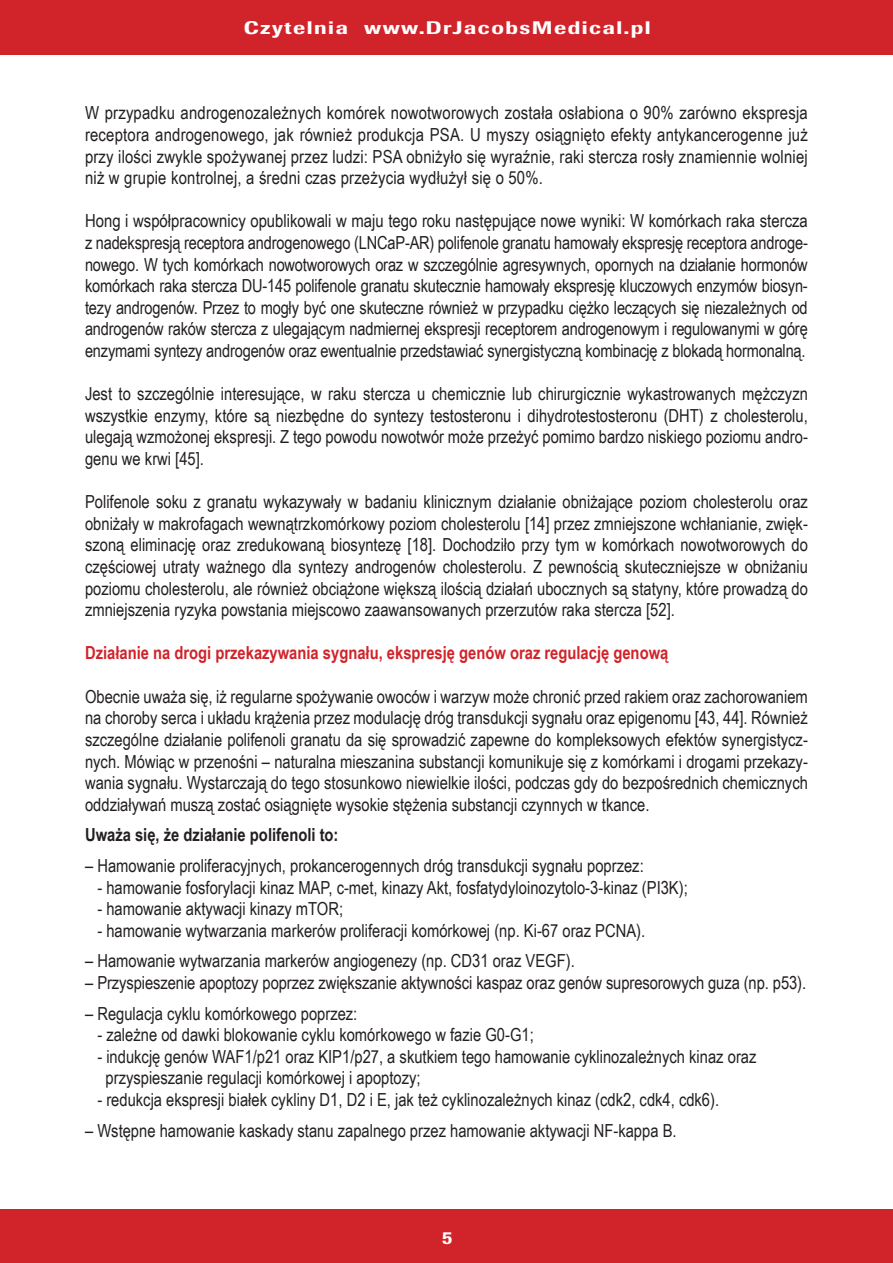
<style>
.page{position:relative;width:893px;height:1263px;background:#fff}
.page>*{position:absolute;margin:0;border:0;box-sizing:border-box;transform-origin:0 0}
.t1{font:18px/21.6px "Arial Narrow";color:#231f20;text-align:justify}
.t2{font:700 18px "Arial Narrow";color:#d1232a}
.t3{font:700 18px "Arial Narrow";color:#231f20}
.t4{font:500 18px "Imago";letter-spacing:.07em;color:#fff;scale:1.2 1}
.t5{font:500 18px "Imago";letter-spacing:.07em;color:#fff}
</style>
<div class="page">
<div style="left:0;top:0;width:893px;height:54px;background:#d1232a"></div>
<div style="left:0;top:1209px;width:893px;height:54px;background:#d1232a"></div>
<p class="t4" style="left:244px;top:16px;width:340px">Czytelnia www.DrJacobsMedical.pl</p>
<p class="t1" style="left:85px;top:102px;width:724px">W przypadku androgenozależnych komórek nowotworowych została osłabiona o 90% zarówno ekspresja receptora androgenowego, jak również produkcja PSA. U myszy osiągnięto efekty antykancerogenne już przy ilości zwykle spożywanej przez ludzi: PSA obniżyło się wyraźnie, raki stercza rosły znamiennie wolniej niż w grupie kontrolnej, a średni czas przeżycia wydłużył się o 50%.</p>
<p class="t1" style="left:85px;top:210px;width:724px">Hong i współpracownicy opublikowali w maju tego roku następujące nowe wyniki: W komórkach raka stercza z nadekspresją receptora androgenowego (LNCaP-AR) polifenole granatu hamowały ekspresję receptora androge&shy;nowego. W tych komórkach nowotworowych oraz w szczególnie agresywnych, opornych na działanie hormonów komórkach raka stercza DU-145 polifenole granatu skutecznie hamowały ekspresję kluczowych enzymów biosyn&shy;tezy androgenów. Przez to mogły być one skuteczne również w przypadku ciężko leczących się niezależnych od androgenów raków stercza z ulegającym nadmiernej ekspresji receptorem androgenowym i regulowanymi w górę enzymami syntezy androgenów oraz ewentualnie przedstawiać synergistyczną kombinację z blokadą hormonalną.</p>
<p class="t1" style="left:85px;top:382px;width:724px">Jest to szczególnie interesujące, w raku stercza u chemicznie lub chirurgicznie wykastrowanych mężczyzn wszystkie enzymy, które są niezbędne do syntezy testosteronu i dihydrotestosteronu (DHT) z cholesterolu, ulegają wzmożonej ekspresji. Z tego powodu nowotwór może przeżyć pomimo bardzo niskiego poziomu andro&shy;genu we krwi [45].</p>
<p class="t1" style="left:85px;top:490px;width:724px">Polifenole soku z granatu wykazywały w badaniu klinicznym działanie obniżające poziom cholesterolu oraz obniżały w makrofagach wewnątrzkomórkowy poziom cholesterolu [14] przez zmniejszone wchłanianie, zwięk&shy;szoną eliminację oraz zredukowaną biosyntezę [18]. Dochodziło przy tym w komórkach nowotworowych do częściowej utraty ważnego dla syntezy androgenów cholesterolu. Z pewnością skuteczniejsze w obniżaniu poziomu cholesterolu, ale również obciążone większą ilością działań ubocznych są statyny, które prowadzą do zmniejszenia ryzyka powstania miejscowo zaawansowanych przerzutów raka stercza [52].</p>
<p class="t2" style="left:85px;top:639px;width:585px">Działanie na drogi przekazywania sygnału, ekspresję genów oraz regulację genową</p>
<p class="t1" style="left:85px;top:685px;width:724px">Obecnie uważa się, iż regularne spożywanie owoców i warzyw może chronić przed rakiem oraz zachorowaniem na choroby serca i układu krążenia przez modulację dróg transdukcji sygnału oraz epigenomu [43, 44]. Również szczególne działanie polifenoli granatu da się sprowadzić zapewne do kompleksowych efektów synergistycz&shy;nych. Mówiąc w przenośni – naturalna mieszanina substancji komunikuje się z komórkami i drogami przekazy&shy;wania sygnału. Wystarczają do tego stosunkowo niewielkie ilości, podczas gdy do bezpośrednich chemicznych oddziaływań muszą zostać osiągnięte wysokie stężenia substancji czynnych w tkance.</p>
<p class="t3" style="left:85px;top:821px;width:255px">Uważa się, że działanie polifenoli to:</p>
<p class="t1" style="left:85px;top:854px;width:560px">– Hamowanie proliferacyjnych, prokancerogennych dróg transdukcji sygnału poprzez:</p>
<p class="t1" style="left:97px;top:876px;width:592px">- hamowanie fosforylacji kinaz MAP, c-met, kinazy Akt, fosfatydyloinozytolo-3-kinaz (PI3K);</p>
<p class="t1" style="left:97px;top:897px;width:247px">- hamowanie aktywacji kinazy mTOR;</p>
<p class="t1" style="left:97px;top:919px;width:549px">- hamowanie wytwarzania markerów proliferacji komórkowej (np. Ki-67 oraz PCNA).</p>
<p class="t1" style="left:85px;top:949px;width:491px">– Hamowanie wytwarzania markerów angiogenezy (np. CD31 oraz VEGF).</p>
<p class="t1" style="left:85px;top:971px;width:723px">– Przyspieszenie apoptozy poprzez zwiększanie aktywności kaspaz oraz genów supresorowych guza (np. p53).</p>
<p class="t1" style="left:85px;top:1002px;width:274px">– Regulacja cyklu komórkowego poprzez:</p>
<p class="t1" style="left:97px;top:1023px;width:438px">- zależne od dawki blokowanie cyklu komórkowego w fazie G0-G1;</p>
<p class="t1" style="left:106px;top:1045px;width:652px;text-indent:-8px">- indukcję genów WAF1/p21 oraz KIP1/p27, a skutkiem tego hamowanie cyklinozależnych kinaz oraz przyspieszanie regulacji komórkowej i apoptozy;</p>
<p class="t1" style="left:97px;top:1088px;width:623px">- redukcja ekspresji białek cykliny D1, D2 i E, jak też cyklinozależnych kinaz (cdk2, cdk4, cdk6).</p>
<p class="t1" style="left:85px;top:1119px;width:593px">– Wstępne hamowanie kaskady stanu zapalnego przez hamowanie aktywacji NF-kappa B.</p>
<p class="t5" style="left:442px;top:1226px;width:12px">5</p>
</div>
